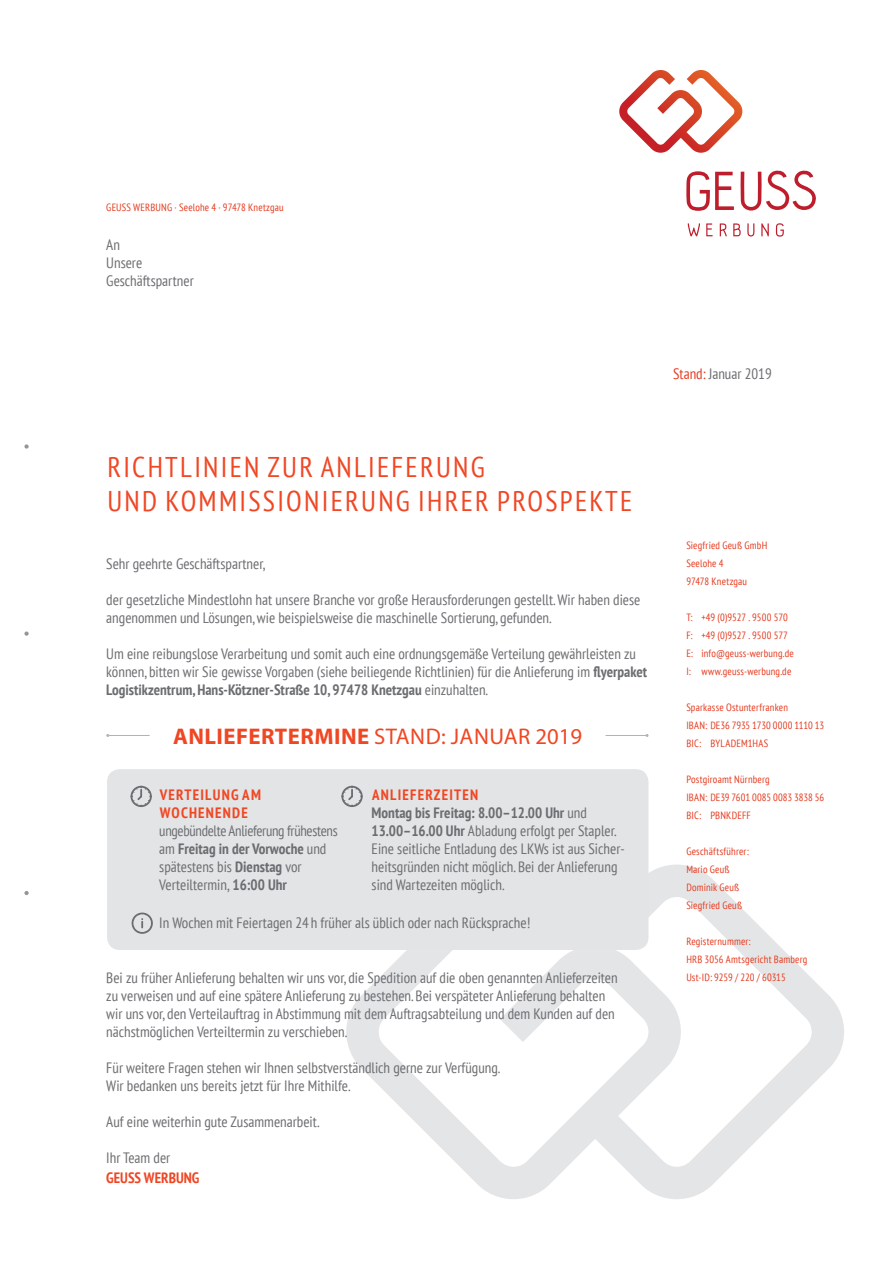
<style>
.page{position:relative;width:893px;height:1263px;background:#fff}
.page>*{position:absolute;margin:0;border:0;box-sizing:border-box;transform-origin:0 0}
.t1{font:condensed 28.5px/34.2px "PT Sans";letter-spacing:.08em;color:#ef4724}
.t2{font:22.65px "Myriad Pro";letter-spacing:.02em;color:#ef4724}
.t3{font:condensed 15px/18px "PT Sans";color:#6c6d70}
.t4{font:condensed 15px/18px "PT Sans";letter-spacing:-.02em;color:#6c6d70}
.t5{font:700 condensed 15px/18px "PT Sans";letter-spacing:.08em;color:#ef4724}
.t6{font:700 condensed 15px "PT Sans";color:#ef4724}
.t7{font:condensed 10.5px/18px "PT Sans";letter-spacing:.015em;color:#e43b20}
.s1{color:#e43b20}
.s2{font-weight:700}
.s3{font-weight:700;color:#ef4724}
</style>
<div class="page">
<svg style="left:619px;top:70px;width:124px;height:83px"></svg>
<svg style="left:686px;top:171px;width:48px;height:40px"></svg>
<svg style="left:740px;top:170px;width:76px;height:41px"></svg>
<svg style="left:688px;top:223px;width:12px;height:13px"></svg>
<svg style="left:706px;top:223px;width:7px;height:13px"></svg>
<svg style="left:720px;top:223px;width:7px;height:13px"></svg>
<svg style="left:733px;top:223px;width:8px;height:13px"></svg>
<svg style="left:747px;top:223px;width:7px;height:13px"></svg>
<svg style="left:761px;top:223px;width:8px;height:13px"></svg>
<svg style="left:776px;top:223px;width:8px;height:14px"></svg>
<svg style="left:346px;top:864px;width:498px;height:335px"></svg>
<svg style="left:24px;top:444px;width:5px;height:5px"></svg>
<svg style="left:24px;top:891px;width:5px;height:4px"></svg>
<svg style="left:24px;top:631px;width:5px;height:5px"></svg>
<div style="left:107px;top:769px;width:541px;height:181px;background:#e3e4e6;border-radius:13px"></div>
<svg style="left:131px;top:786px;width:21px;height:21px"></svg>
<svg style="left:132px;top:912px;width:21px;height:22px"></svg>
<hr style="left:108px;top:735px;width:42px;height:1px;background:#b2b3b7">
<hr style="left:605px;top:735px;width:42px;height:1px;background:#b2b3b7">
<svg style="left:341px;top:786px;width:22px;height:21px"></svg>
<p class="t7" style="left:106px;top:198px;width:179px">GEUSS WERBUNG · Seelohe 4 · 97478 Knetzgau</p>
<p class="t3" style="left:106px;top:235px;width:89px">An<br>Unsere<br>Geschäftspartner</p>
<p class="t3" style="left:673px;top:364px;width:100px"><span class="s1">Stand:</span> Januar 2019</p>
<h1 class="t1" style="left:107px;top:449px;width:526px">RICHTLINIEN ZUR ANLIEFERUNG<br>UND KOMMISSIONIERUNG IHRER PROSPEKTE</h1>
<p class="t3" style="left:106px;top:554px;width:160px">Sehr geehrte Geschäftspartner,</p>
<p class="t3" style="left:106px;top:590px;width:536px">der gesetzliche Mindestlohn hat unsere Branche vor große Herausforderungen gestellt. Wir haben diese angenommen und Lösungen, wie beispielsweise die maschinelle Sortierung, gefunden.</p>
<p class="t3" style="left:106px;top:644px;width:542px">Um eine reibungslose Verarbeitung und somit auch eine ordnungsgemäße Verteilung gewährleisten zu können, bitten wir Sie gewisse Vorgaben (siehe beiliegende Richtlinien) für die Anlieferung im <span class="s2">flyerpaket<br>Logistikzentrum, Hans-Kötzner-Straße 10, 97478 Knetzgau</span> einzuhalten.</p>
<h2 class="t2" style="left:173px;top:722px;width:410px"><span class="s2">ANLIEFERTERMINE</span> STAND: JANUAR 2019</h2>
<p class="t5" style="left:160px;top:786px;width:103px">VERTEILUNG AM<br>WOCHENENDE</p>
<p class="t4" style="left:159px;top:822px;width:180px">ungebündelte Anlieferung frühestens am <span class="s2">Freitag in der Vorwoche</span> und spätestens bis <span class="s2">Dienstag</span> vor<br>Verteiltermin, <span class="s2">16:00 Uhr</span></p>
<p class="t3" style="left:159px;top:913px;width:373px">In Wochen mit Feiertagen 24 h früher als üblich oder nach Rücksprache!</p>
<p class="t3" style="left:372px;top:786px;width:255px"><span class="s3">ANLIEFERZEITEN<br></span><span class="s2">Montag bis Freitag: 8.00–12.00 Uhr</span> und <span class="s2">13.00–16.00 Uhr</span> Abladung erfolgt per Stapler.<br>Eine seitliche Entladung des LKWs ist aus Sicher&shy;heitsgründen nicht möglich. Bei der Anlieferung sind Wartezeiten möglich.</p>
<p class="t3" style="left:106px;top:968px;width:513px">Bei zu früher Anlieferung behalten wir uns vor, die Spedition auf die oben genannten Anlieferzeiten zu verweisen und auf eine spätere Anlieferung zu bestehen. Bei verspäteter Anlieferung behalten wir uns vor, den Verteilauftrag in Abstimmung mit dem Auftragsabteilung und dem Kunden auf den nächstmöglichen Verteiltermin zu verschieben.</p>
<p class="t3" style="left:106px;top:1058px;width:395px">Für weitere Fragen stehen wir Ihnen selbstverständlich gerne zur Verfügung.<br>Wir bedanken uns bereits jetzt für Ihre Mithilfe.</p>
<p class="t3" style="left:106px;top:1112px;width:215px">Auf eine weiterhin gute Zusammenarbeit.</p>
<p class="t3" style="left:106px;top:1148px;width:66px">Ihr Team der</p>
<p class="t6" style="left:106px;top:1168px;width:95px">GEUSS WERBUNG</p>
<p class="t7" style="left:686px;top:536px;width:82px">Siegfried Geuß GmbH<br>Seelohe 4<br>97478 Knetzgau</p>
<p class="t7" style="left:686px;top:608px;width:109px">T: +49 (0)9527 . 9500 570<br>F: +49 (0)9527 . 9500 577<br>E: info@geuss-werbung.de<br>I: www.geuss-werbung.de</p>
<p class="t7" style="left:686px;top:698px;width:139px">Sparkasse Ostunterfranken<br>IBAN: DE36 7935 1730 0000 1110 13<br>BIC: BYLADEM1HAS</p>
<p class="t7" style="left:686px;top:770px;width:139px">Postgiroamt Nürnberg<br>IBAN: DE39 7601 0085 0083 3838 56<br>BIC: PBNKDEFF</p>
<p class="t7" style="left:686px;top:842px;width:64px">Geschäftsführer:<br>Mario Geuß<br>Dominik Geuß<br>Siegfried Geuß</p>
<p class="t7" style="left:686px;top:932px;width:122px">Registernummer:<br>HRB 3056 Amtsgericht Bamberg<br>Ust-ID: 9259 / 220 / 60315</p>
</div>
